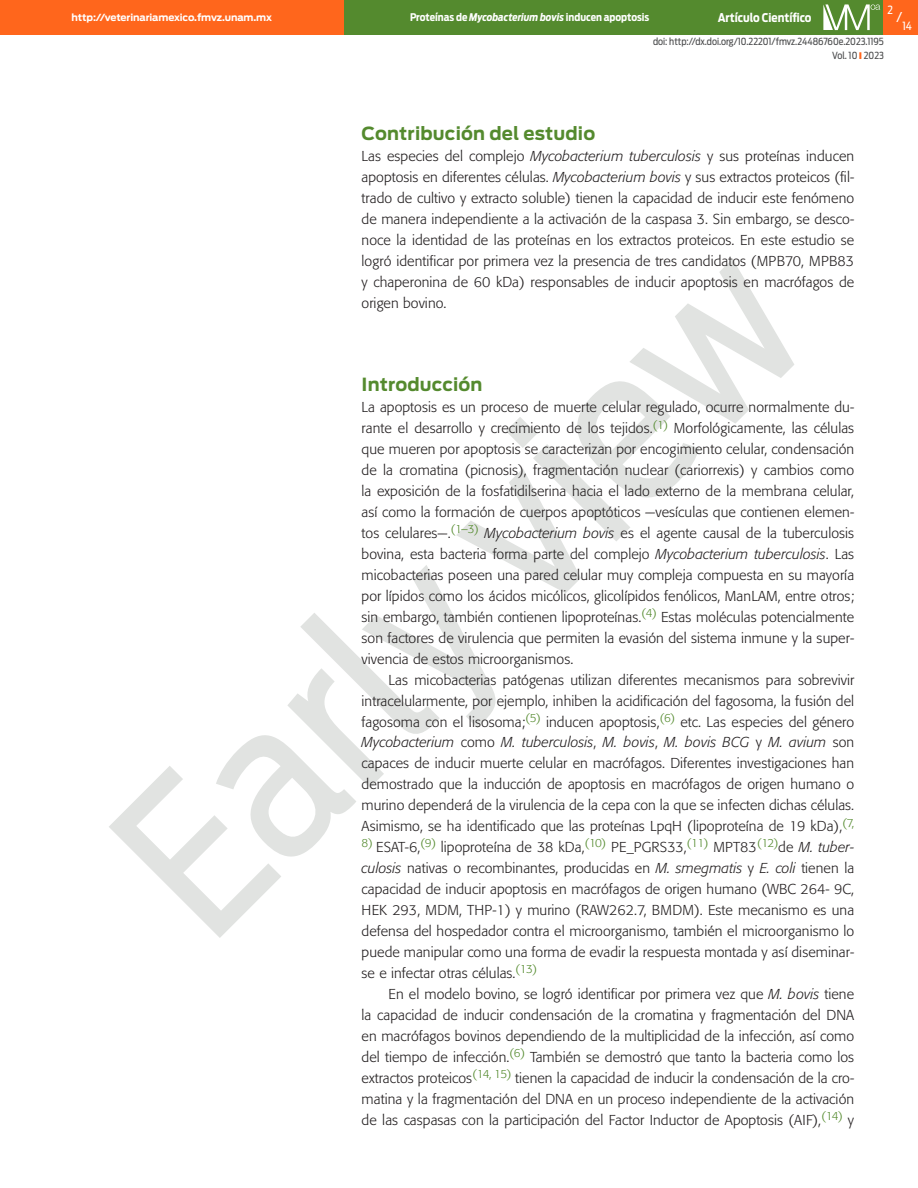
<style>
.page{position:relative;width:918px;height:1188px;background:#fff}
.page>*{position:absolute;margin:0;border:0;box-sizing:border-box;transform-origin:0 0}
._01_subtitulo_a{font:700 18px "Antenna";letter-spacing:.01em;color:#548a2e}
._04_texto_2a{font:300 14.25px/21px "Formata";letter-spacing:.005em;color:#231f20;text-align:justify}
._04_texto_1a{font:300 14.25px/21px "Formata";letter-spacing:.005em;color:#231f20;text-align:justify}
.t1{font:13.5px "Antenna Cond";color:#fff}
.t2{font:700 12px "Antenna Cond";color:#fff}
.t3{font:11.25px "Antenna Cond";color:#fff}
.t4{font:700 10.5px "Antenna Cond";color:#fff}
.t5{font:9.75px/13.8px "Antenna Cond";color:#4b4c4d;text-align:right}
.t6{font:700 9.75px "Antenna";letter-spacing:-.01em;color:#fff}
.s1{font-style:italic}
</style>
<div class="page">
<div style="left:344px;top:0;width:543px;height:34px;background:#548a2e"></div>
<svg style="left:823px;top:4px;width:57px;height:26px"></svg>
<div style="left:884px;top:0;width:34px;height:34px;background:#ff661c"></div>
<div style="left:0;top:0;width:344px;height:34px;background:#ff661c"></div>
<svg style="left:109px;top:259px;width:685px;height:679px"></svg>
<p class="t6" style="left:72px;top:12px;width:202px">http://veterinariamexico.fmvz.unam.mx</p>
<p class="t3" style="left:888px;top:3px;width:7px">2</p>
<p class="t4" style="left:410px;top:11px;width:241px">Proteínas de <span class="s1">Mycobacterium bovis</span> inducen apoptosis</p>
<p class="t2" style="left:718px;top:10px;width:95px">Artículo Científico</p>
<p class="t5" style="left:653px;top:35px;width:232px">doi: http://dx.doi.org/10.22201/fmvz.24486760e.2023.1195<br>Vol. 10 2023</p>
<p class="t1" style="left:897px;top:9px;width:7px">/</p>
<p class="t3" style="left:902px;top:19px;width:11px">14</p>
<p class="_01_subtitulo_a" style="left:362px;top:123px;width:235px">Contribución del estudio</p>
<p class="_04_texto_1a" style="left:362px;top:146px;width:494px">Las especies del complejo <span class="s1">Mycobacterium tuberculosis</span> y sus proteínas inducen apoptosis en diferentes células. <span class="s1">Mycobacterium bovis</span> y sus extractos proteicos (fil&shy;trado de cultivo y extracto soluble) tienen la capacidad de inducir este fenómeno de manera independiente a la activación de la caspasa 3. Sin embargo, se desco&shy;noce la identidad de las proteínas en los extractos proteicos. En este estudio se logró identificar por primera vez la presencia de tres candidatos (MPB70, MPB83 y chaperonina de 60 kDa) responsables de inducir apoptosis en macrófagos de origen bovino.</p>
<p class="_01_subtitulo_a" style="left:362px;top:374px;width:122px">Introducción</p>
<p class="_04_texto_1a" style="left:362px;top:397px;width:494px">La apoptosis es un proceso de muerte celular regulado, ocurre normalmente du&shy;rante el desarrollo y crecimiento de los tejidos.<sup>(1)</sup> Morfológicamente, las células que mueren por apoptosis se caracterizan por encogimiento celular, condensación de la cromatina (picnosis), fragmentación nuclear (cariorrexis) y cambios como la exposición de la fosfatidilserina hacia el lado externo de la membrana celular, así como la formación de cuerpos apoptóticos —vesículas que contienen elemen&shy;tos celulares—.<sup>(1–3)</sup> <span class="s1">Mycobacterium bovis</span> es el agente causal de la tuberculosis bovina, esta bacteria forma parte del complejo <span class="s1">Mycobacterium tuberculosis</span>. Las micobacterias poseen una pared celular muy compleja compuesta en su mayoría por lípidos como los ácidos micólicos, glicolípidos fenólicos, ManLAM, entre otros; sin embargo, también contienen lipoproteínas.<sup>(4)</sup> Estas moléculas potencialmente son factores de virulencia que permiten la evasión del sistema inmune y la super&shy;vivencia de estos microorganismos.</p>
<p class="_04_texto_2a" style="left:362px;top:669px;width:494px;text-indent:27px">Las micobacterias patógenas utilizan diferentes mecanismos para sobrevivir intracelularmente, por ejemplo, inhiben la acidificación del fagosoma, la fusión del fagosoma con el lisosoma;<sup>(5)</sup> inducen apoptosis,<sup>(6)</sup> etc. Las especies del género <span class="s1">Mycobacterium</span> como <span class="s1">M. tuberculosis</span>, <span class="s1">M. bovis</span>, <span class="s1">M. bovis BCG</span> y <span class="s1">M. avium</span> son capaces de inducir muerte celular en macrófagos. Diferentes investigaciones han demostrado que la inducción de apoptosis en macrófagos de origen humano o murino dependerá de la virulencia de la cepa con la que se infecten dichas células.<br>Asimismo, se ha identificado que las proteínas LpqH (lipoproteína de 19 kDa),<sup>(7,</sup></p>
<p class="_04_texto_2a" style="left:362px;top:837px;width:494px"><sup>8)</sup> ESAT-6,<sup>(9)</sup> lipoproteína de 38 kDa,<sup>(10)</sup> PE_PGRS33,<sup>(11)</sup> MPT83<sup>(12)</sup>de <span class="s1">M. tuber&shy;culosis</span> nativas o recombinantes, producidas en <span class="s1">M. smegmatis</span> y <span class="s1">E. coli</span> tienen la capacidad de inducir apoptosis en macrófagos de origen humano (WBC 264- 9C, HEK 293, MDM, THP-1) y murino (RAW262.7, BMDM). Este mecanismo es una defensa del hospedador contra el microorganismo, también el microorganismo lo puede manipular como una forma de evadir la respuesta montada y así diseminar&shy;se e infectar otras células.<sup>(13)</sup></p>
<p class="_04_texto_2a" style="left:362px;top:983px;width:494px;text-indent:27px">En el modelo bovino, se logró identificar por primera vez que <span class="s1">M. bovis</span> tiene la capacidad de inducir condensación de la cromatina y fragmentación del DNA en macrófagos bovinos dependiendo de la multiplicidad de la infección, así como del tiempo de infección.<sup>(6)</sup> También se demostró que tanto la bacteria como los extractos proteicos<sup>(14,</sup> <sup>15)</sup> tienen la capacidad de inducir la condensación de la cro&shy;matina y la fragmentación del DNA en un proceso independiente de la activación de las caspasas con la participación del Factor Inductor de Apoptosis (AIF),<sup>(14)</sup> y</p>
</div>
